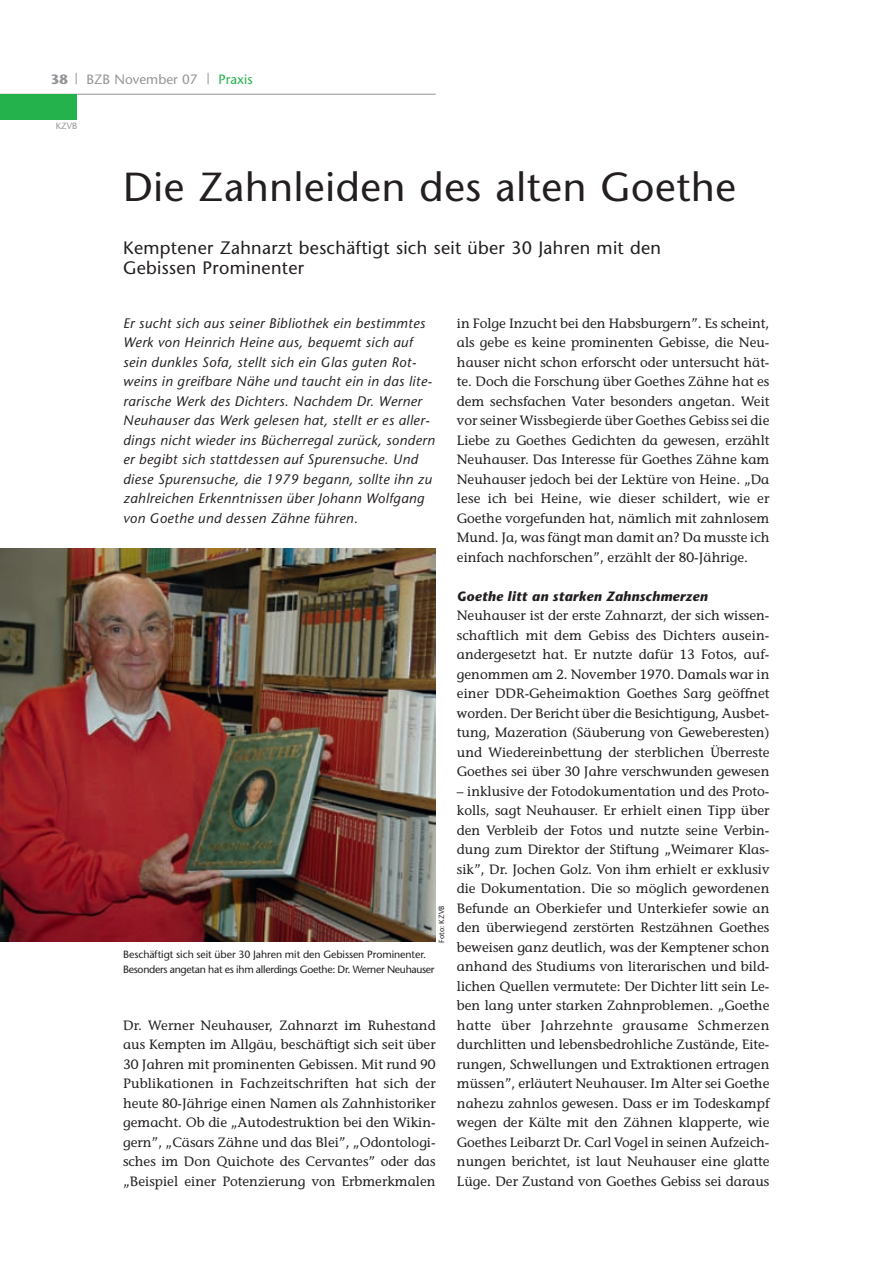
<style>
.page{position:relative;width:893px;height:1263px;background:#fff}
.page>*{position:absolute;margin:0;border:0;box-sizing:border-box;transform-origin:0 0}
.t1{font:40.5px "Stone Sans";letter-spacing:.015em;color:#231f20}
.t2{font:18px/19.5px "Stone Sans";letter-spacing:.015em;color:#231f20}
.t3{font:italic 13.8px/19.5px "Stone Sans";letter-spacing:.03em;color:#231f20}
.t4{font:13.5px/19.5px "Stone Informal";color:#231f20;text-align:justify}
.t5{font:italic 700 13.5px "Stone Sans";letter-spacing:.02em;color:#231f20}
.t6{font:13.5px "Stone Sans";color:#939598}
.t7{font:13.5px "Stone Sans";color:#23b24b}
.t8{font:700 13.5px "Stone Sans";color:#939598}
.t9{font:10.5px/15px "Stone Sans";letter-spacing:-.03em;color:#231f20}
.t10{font:9px "Stone Sans";color:#939598}
.t11{font:7.5px "Stone Sans";color:#231f20}
</style>
<div class="page">
<hr style="left:0;top:94px;width:436px;height:1px;background:#939598">
<div style="left:0;top:94px;width:76px;height:25px;background:#23b24b"></div>
<img style="left:0;top:548px;width:436px;height:393px">
<p class="t8" style="left:51px;top:74px;width:19px">38</p>
<p class="t6" style="left:87px;top:74px;width:113px">BZB November 07</p>
<p class="t7" style="left:218px;top:74px;width:36px">Praxis</p>
<p class="t10" style="left:56px;top:122px;width:23px">KZVB</p>
<h1 class="t1" style="left:123px;top:171px;width:614px">Die Zahnleiden des alten Goethe</h1>
<h2 class="t2" style="left:123px;top:240px;width:539px">Kemptener Zahnarzt beschäftigt sich seit über 30 Jahren mit den<br>Gebissen Prominenter</h2>
<p class="t3" style="left:123px;top:315px;width:313px">Er sucht sich aus seiner Bibliothek ein bestimmtes Werk von Heinrich Heine aus, bequemt sich auf sein dunkles Sofa, stellt sich ein Glas guten Rot&shy;weins in greifbare Nähe und taucht ein in das lite&shy;rarische Werk des Dichters. Nachdem Dr. Werner Neuhauser das Werk gelesen hat, stellt er es aller&shy;dings nicht wieder ins Bücherregal zurück, sondern er begibt sich stattdessen auf Spurensuche. Und diese Spurensuche, die 1979 begann, sollte ihn zu zahlreichen Erkenntnissen über Johann Wolfgang von Goethe und dessen Zähne führen.</p>
<p class="t11" style="left:439px;top:942px;width:38px;rotate:-90deg">Foto: KZVB</p>
<p class="t9" style="left:123px;top:948px;width:313px">Beschäftigt sich seit über 30 Jahren mit den Gebissen Prominenter.<br>Besonders angetan hat es ihm allerdings Goethe: Dr. Werner Neuhauser</p>
<p class="t4" style="left:123px;top:1017px;width:314px">Dr. Werner Neuhauser, Zahnarzt im Ruhestand aus Kempten im Allgäu, beschäftigt sich seit über 30 Jahren mit prominenten Gebissen. Mit rund 90<br>Publikationen in Fachzeitschriften hat sich der heute 80-Jährige einen Namen als Zahnhistoriker gemacht. Ob die „Autodestruktion bei den Wikin&shy;gern”, „Cäsars Zähne und das Blei”, „Odontologi&shy;sches im Don Quichote des Cervantes” oder das „Beispiel einer Potenzierung von Erbmerkmalen</p>
<p class="t4" style="left:457px;top:315px;width:314px">in Folge Inzucht bei den Habsburgern”. Es scheint, als gebe es keine prominenten Gebisse, die Neu&shy;hauser nicht schon erforscht oder untersucht hät&shy;te. Doch die Forschung über Goethes Zähne hat es dem sechsfachen Vater besonders angetan. Weit vor seiner Wissbegierde über Goethes Gebiss sei die Liebe zu Goethes Gedichten da gewesen, erzählt Neuhauser. Das Interesse für Goethes Zähne kam Neuhauser jedoch bei der Lektüre von Heine. „Da lese ich bei Heine, wie dieser schildert, wie er Goethe vorgefunden hat, nämlich mit zahnlosem Mund. Ja, was fängt man damit an? Da musste ich einfach nachforschen”, erzählt der 80-Jährige.</p>
<p class="t5" style="left:457px;top:591px;width:252px">Goethe litt an starken Zahnschmerzen</p>
<p class="t4" style="left:457px;top:607px;width:314px">Neuhauser ist der erste Zahnarzt, der sich wissen&shy;schaftlich mit dem Gebiss des Dichters ausein&shy;andergesetzt hat. Er nutzte dafür 13 Fotos, auf&shy;genommen am 2. November 1970. Damals war in einer DDR-Geheimaktion Goethes Sarg geöffnet worden. Der Bericht über die Besichtigung, Ausbet&shy;tung, Mazeration (Säuberung von Geweberesten) und Wiedereinbettung der sterblichen Überreste Goethes sei über 30 Jahre verschwunden gewesen</p>
<p class="t4" style="left:457px;top:783px;width:314px">– inklusive der Fotodokumentation und des Proto&shy;kolls, sagt Neuhauser. Er erhielt einen Tipp über den Verbleib der Fotos und nutzte seine Verbin&shy;dung zum Direktor der Stiftung „Weimarer Klas&shy;sik”, Dr. Jochen Golz. Von ihm erhielt er exklusiv die Dokumentation. Die so möglich gewordenen Befunde an Oberkiefer und Unterkiefer sowie an den überwiegend zerstörten Restzähnen Goethes beweisen ganz deutlich, was der Kemptener schon anhand des Studiums von literarischen und bild&shy;lichen Quellen vermutete: Der Dichter litt sein Le&shy;ben lang unter starken Zahnproblemen. „Goethe hatte über Jahrzehnte grausame Schmerzen durchlitten und lebensbedrohliche Zustände, Eite&shy;rungen, Schwellungen und Extraktionen ertragen müssen”, erläutert Neuhauser. Im Alter sei Goethe nahezu zahnlos gewesen. Dass er im Todeskampf wegen der Kälte mit den Zähnen klapperte, wie Goethes Leibarzt Dr. Carl Vogel in seinen Aufzeich&shy;nungen berichtet, ist laut Neuhauser eine glatte Lüge. Der Zustand von Goethes Gebiss sei daraus</p>
</div>
